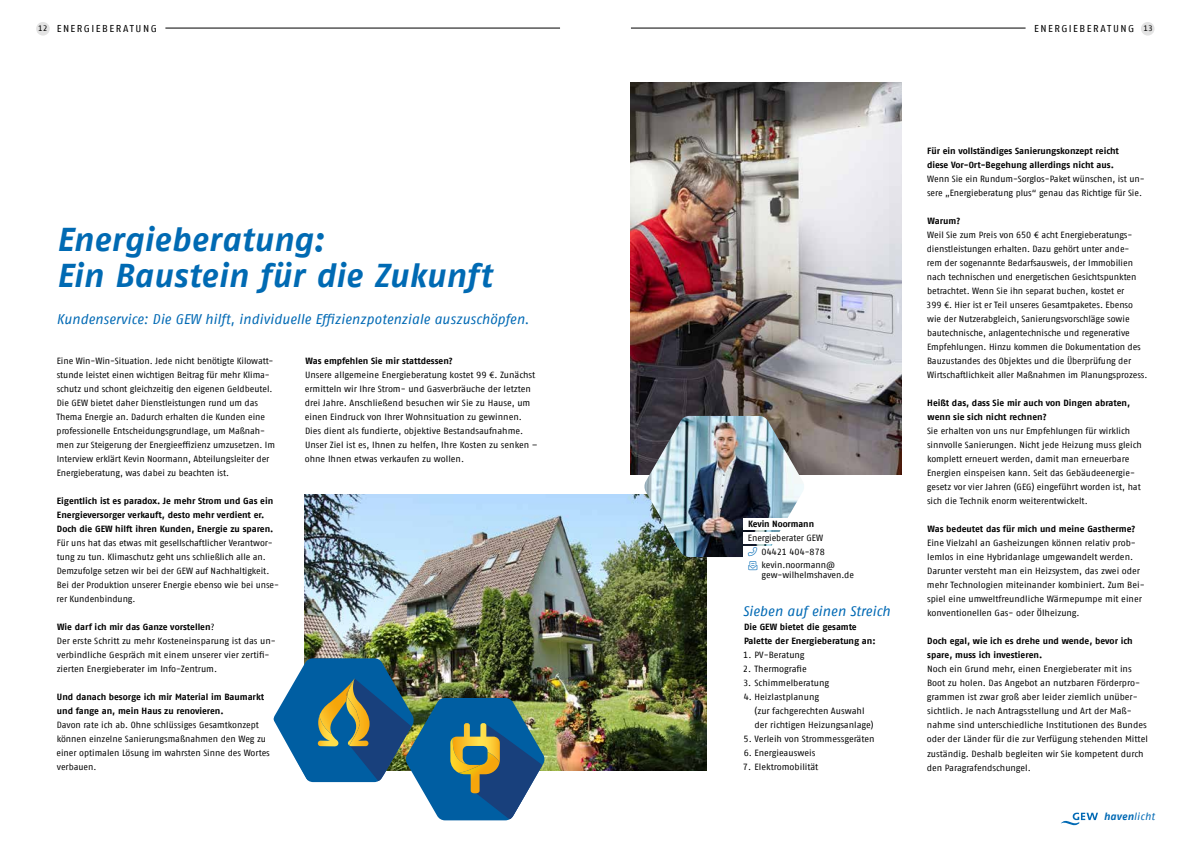
<style>
.page{position:relative;width:1191px;height:842px;background:#fff}
.page>*{position:absolute;margin:0;border:0;box-sizing:border-box;transform-origin:0 0}
.t1{font:italic 700 33px/36px "Fago Offc";letter-spacing:.005em;color:#006ab3}
.t2{font:italic 14px "Fago Offc";color:#0069b4}
.t3{font:italic 700 10.3px "Fago Offc";letter-spacing:.02em;color:#0069b4}
.t4{font:10px "Fago Offc";letter-spacing:.145em;color:#000}
.t5{font:9px/14px "Fago Offc";letter-spacing:-.005em;color:#000}
.t6{font:700 9px/14px "Fago Offc";letter-spacing:-.005em;color:#000}
.s1{font-size:8px}
.s2{font-weight:700}
.s3{font-weight:400}
</style>
<div class="page">
<div style="left:36px;top:22px;width:14px;height:14px;background:#e3e3e3;border-radius:50%"></div>
<svg style="left:1061px;top:812px;width:37px;height:13px"></svg>
<hr style="left:165px;top:28px;width:395px;height:1px;background:#000">
<img style="left:305px;top:494px;width:401px;height:276px">
<img style="left:631px;top:83px;width:270px;height:391px">
<hr style="left:631px;top:28px;width:394px;height:1px;background:#000">
<div style="left:1141px;top:22px;width:13px;height:14px;background:#e3e3e3;border-radius:50%"></div>
<img style="left:644px;top:416px;width:160px;height:141px">
<div style="left:743px;top:532px;width:82px;height:12px;background:#fff"></div>
<div style="left:743px;top:546px;width:89px;height:11px;background:#fff"></div>
<div style="left:743px;top:518px;width:68px;height:11px;background:#fff"></div>
<img style="left:273px;top:658px;width:271px;height:163px">
<p class="t4" style="left:38px;top:23px;width:120px"><span class="s1">12</span> ENERGIEBERATUNG</p>
<h1 class="t1" style="left:56px;top:221px;width:436px">Energieberatung:<br>Ein Baustein für die Zukunft</h1>
<h2 class="t2" style="left:56px;top:311px;width:474px">Kundenservice: Die GEW hilft, individuelle Effizienzpotenziale auszuschöpfen.</h2>
<p class="t5" style="left:57px;top:354px;width:220px">Eine Win-Win-Situation. Jede nicht benötigte Kilowatt&shy;stunde leistet einen wichtigen Beitrag für mehr Klima&shy;schutz und schont gleichzeitig den eigenen Geldbeutel.<br>Die GEW bietet daher Dienstleistungen rund um das Thema Energie an. Dadurch erhalten die Kunden eine professionelle Entscheidungsgrundlage, um Maßnah&shy;men zur Steigerung der Energieeffizienz umzusetzen. Im Interview erklärt Kevin Noormann, Abteilungsleiter der Energieberatung, was dabei zu beachten ist.</p>
<p class="t6" style="left:57px;top:494px;width:218px">Eigentlich ist es paradox. Je mehr Strom und Gas ein<br>Energieversorger verkauft, desto mehr verdient er.<br>Doch die GEW hilft ihren Kunden, Energie zu sparen.</p>
<p class="t5" style="left:57px;top:536px;width:224px">Für uns hat das etwas mit gesellschaftlicher Verantwor&shy;tung zu tun. Klimaschutz geht uns schließlich alle an.<br>Demzufolge setzen wir bei der GEW auf Nachhaltigkeit.<br>Bei der Produktion unserer Energie ebenso wie bei unse&shy;rer Kundenbindung.</p>
<p class="t5" style="left:57px;top:620px;width:221px"><span class="s2">Wie darf ich mir das Ganze vorstellen</span>?<br>Der erste Schritt zu mehr Kosteneinsparung ist das un&shy;verbindliche Gespräch mit einem unserer vier zertifi&shy;zierten Energieberater im Info-Zentrum.</p>
<p class="t6" style="left:57px;top:690px;width:209px">Und danach besorge ich mir Material im Baumarkt und fange an, mein Haus zu renovieren.</p>
<p class="t5" style="left:56px;top:718px;width:215px">Davon rate ich ab. Ohne schlüssiges Gesamtkonzept können einzelne Sanierungsmaßnahmen den Weg zu einer optimalen Lösung im wahrsten Sinne des Wortes verbauen.</p>
<p class="t6" style="left:305px;top:354px;width:149px">Was empfehlen Sie mir stattdessen?</p>
<p class="t5" style="left:305px;top:368px;width:234px">Unsere allgemeine Energieberatung kostet 99 €. Zunächst ermitteln wir Ihre Strom- und Gasverbräuche der letzten drei Jahre. Anschließend besuchen wir Sie zu Hause, um einen Eindruck von Ihrer Wohnsituation zu gewinnen.<br>Dies dient als fundierte, objektive Bestandsaufnahme.<br>Unser Ziel ist es, Ihnen zu helfen, Ihre Kosten zu senken – ohne Ihnen etwas verkaufen zu wollen.</p>
<p class="t4" style="left:1034px;top:23px;width:120px">ENERGIEBERATUNG <span class="s1">13</span></p>
<p class="t6" style="left:748px;top:517px;width:67px">Kevin Noormann</p>
<p class="t5" style="left:748px;top:531px;width:78px;text-align:right">Energieberater GEW<br>04421 404-878</p>
<p class="t5" style="left:761px;top:559px;width:94px;line-height:10px">kevin.noormann@ gew-wilhelmshaven.de</p>
<h2 class="t2" style="left:742px;top:603px;width:149px">Sieben auf einen Streich</h2>
<p class="t6" style="left:744px;top:620px;width:133px">Die GEW bietet die gesamte<br>Palette der Energieberatung an:</p>
<p class="t5" style="left:743px;top:648px;width:63px">1. PV-Beratung</p>
<p class="t5" style="left:743px;top:662px;width:66px">2. Thermografie</p>
<p class="t5" style="left:743px;top:676px;width:88px">3. Schimmelberatung</p>
<p class="t5" style="left:754px;top:690px;width:121px;text-indent:-11px">4. Heizlastplanung<br>(zur fachgerechten Auswahl der richtigen Heizungsanlage)</p>
<p class="t5" style="left:743px;top:732px;width:133px">5. Verleih von Strommessgeräten</p>
<p class="t5" style="left:743px;top:746px;width:73px">6. Energieausweis</p>
<p class="t5" style="left:743px;top:760px;width:77px">7. Elektromobilität</p>
<p class="t6" style="left:927px;top:144px;width:193px">Für ein vollständiges Sanierungskonzept reicht diese Vor-Ort-Begehung allerdings nicht aus.</p>
<p class="t5" style="left:927px;top:172px;width:219px">Wenn Sie ein Rundum-Sorglos-Paket wünschen, ist un&shy;sere „Energieberatung plus“ genau das Richtige für Sie.</p>
<p class="t6" style="left:927px;top:214px;width:34px">Warum?</p>
<p class="t5" style="left:926px;top:228px;width:223px">Weil Sie zum Preis von 650 € acht Energieberatungs&shy;dienstleistungen erhalten. Dazu gehört unter ande-<br>rem der sogenannte Bedarfsausweis, der Immobilien nach technischen und energetischen Gesichtspunkten betrachtet. Wenn Sie ihn separat buchen, kostet er<br>399 €. Hier ist er Teil unseres Gesamtpaketes. Ebenso wie der Nutzerabgleich, Sanierungsvorschläge sowie bautechnische, anlagentechnische und regenerative Empfehlungen. Hinzu kommen die Dokumentation des Bauzustandes des Objektes und die Überprüfung der Wirtschaftlichkeit aller Maßnahmen im Planungsprozess.</p>
<p class="t6" style="left:927px;top:396px;width:204px">Heißt das, dass Sie mir auch von Dingen abraten, wenn sie sich nicht rechnen?</p>
<p class="t5" style="left:927px;top:424px;width:216px">Sie erhalten von uns nur Empfehlungen für wirklich sinnvolle Sanierungen. Nicht jede Heizung muss gleich komplett erneuert werden, damit man erneuerbare Energien einspeisen kann. Seit das Gebäudeenergie&shy;gesetz vor vier Jahren (GEG) eingeführt worden ist, hat sich die Technik enorm weiterentwickelt.</p>
<p class="t6" style="left:927px;top:522px;width:209px">Was bedeutet das für mich und meine Gastherme?</p>
<p class="t5" style="left:927px;top:536px;width:219px">Eine Vielzahl an Gasheizungen können relativ prob&shy;lemlos in eine Hybridanlage umgewandelt werden.<br>Darunter versteht man ein Heizsystem, das zwei oder mehr Technologien miteinander kombiniert. Zum Bei&shy;spiel eine umweltfreundliche Wärmepumpe mit einer konventionellen Gas- oder Ölheizung.</p>
<p class="t6" style="left:927px;top:634px;width:207px">Doch egal, wie ich es drehe und wende, bevor ich spare, muss ich investieren.</p>
<p class="t5" style="left:926px;top:662px;width:223px">Noch ein Grund mehr, einen Energieberater mit ins Boot zu holen. Das Angebot an nutzbaren Förderpro&shy;grammen ist zwar groß aber leider ziemlich unüber&shy;sichtlich. Je nach Antragsstellung und Art der Maß&shy;nahme sind unterschiedliche Institutionen des Bundes oder der Länder für die zur Verfügung stehenden Mittel zuständig. Deshalb begleiten wir Sie kompetent durch den Paragrafendschungel.</p>
<p class="t3" style="left:1103px;top:811px;width:52px">haven<span class="s3">licht</span></p>
</div>
